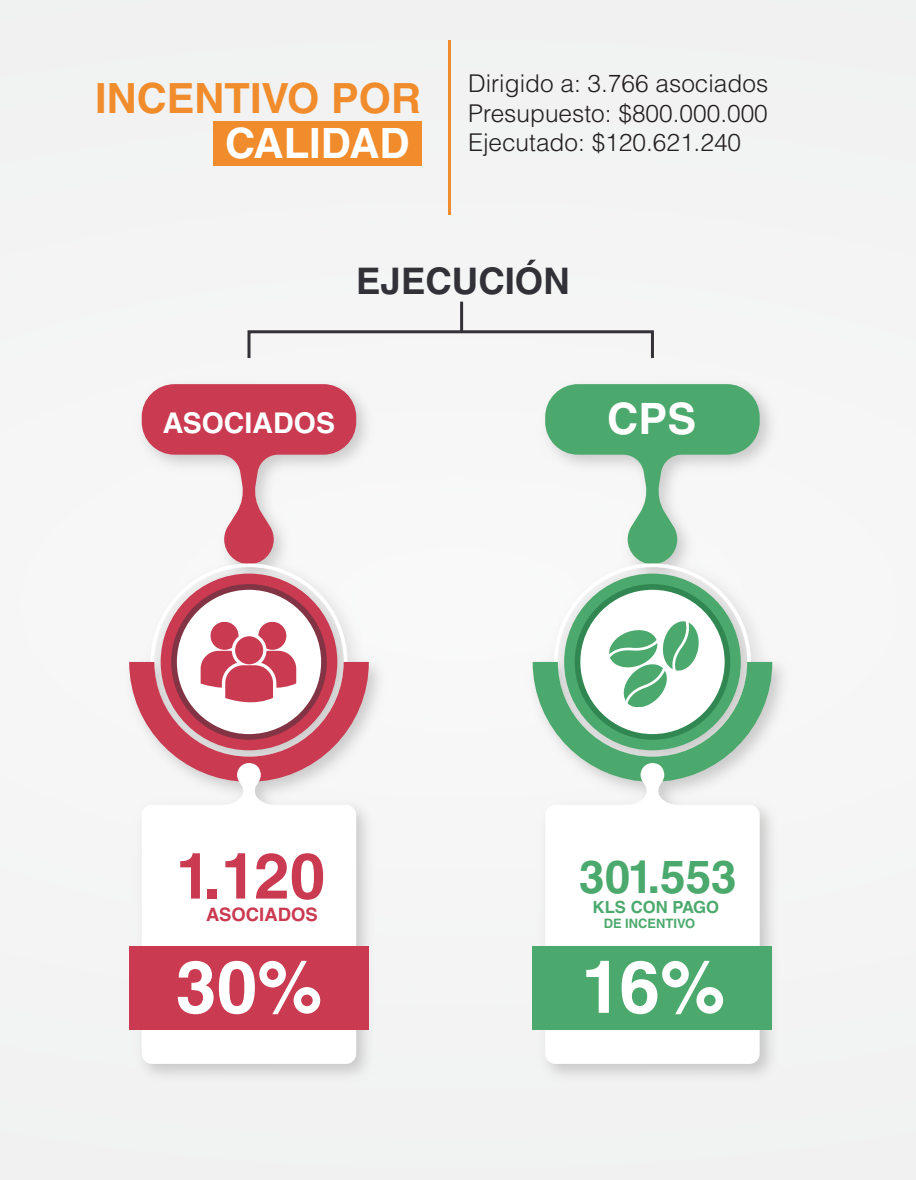
<style>
.page{position:relative;width:916px;height:1180px;background:#fff}
.page>*{position:absolute;margin:0;border:0;box-sizing:border-box;transform-origin:0 0}
.t1{font:700 73.2px "Helvetica LT Std";color:#fff}
.t2{font:700 63.75px "Helvetica LT Std";color:#ca3a51}
.t3{font:700 45.9px "Helvetica LT Std";color:#4ca96d}
.t4{font:700 43.2px "Helvetica LT Std";color:#fff}
.t5{font:700 41.7px "Helvetica LT Std";color:#fff}
.t6{font:700 41.55px "Helvetica LT Std";color:#f18c2c}
.t7{font:700 36.6px "Helvetica LT Std";color:#333138}
.t8{font:700 28.5px "Helvetica LT Std";color:#fff}
.t9{font:300 24.45px/29.4px "Helvetica LT Std";color:#231f20;text-align:justify}
.t10{font:700 18.45px "Helvetica LT Std";color:#ca3a51}
.t11{font:700 16.8px "Helvetica LT Std";color:#4ca96d}
.t12{font:700 12.9px "Helvetica LT Std";color:#4ca96d}
</style>
<div class="page">
<div style="left:0;top:0;width:916px;height:1179px;background:#f4f4f4"></div>
<div style="left:247px;top:330px;width:407px;height:29px;border:3px solid #333037"></div>
<hr style="left:448px;top:40px;width:2px;height:175px;background:#f18c2c">
<div style="left:213px;top:121px;width:208px;height:45px;background:#f18c2c"></div>
<img style="left:129px;top:667px;width:248px;height:409px">
<svg style="left:142px;top:781px;width:214px;height:282px;fill:#fff"></svg>
<div style="left:129px;top:946px;width:240px;height:83px;background:#ca3a51"></div>
<img style="left:532px;top:662px;width:250px;height:414px">
<svg style="left:545px;top:781px;width:215px;height:282px;fill:#fff"></svg>
<div style="left:533px;top:946px;width:239px;height:83px;background:#4ca96d"></div>
<svg style="left:129px;top:384px;width:240px;height:397px"></svg>
<svg style="left:533px;top:384px;width:239px;height:397px"></svg>
<hr style="left:460px;top:301px;width:3px;height:31px;background:#333037">
<h3 class="t6" style="left:95px;top:73px;width:328px">INCENTIVO POR</h3>
<h3 class="t5" style="left:225px;top:118px;width:186px">CALIDAD</h3>
<p class="t9" style="left:468px;top:69px;width:302px">Dirigido a: 3.766 asociados Presupuesto: $800.000.000<br>Ejecutado: $120.621.240</p>
<h3 class="t7" style="left:356px;top:259px;width:215px">EJECUCIÓN</h3>
<p class="t8" style="left:163px;top:406px;width:174px">ASOCIADOS</p>
<h3 class="t4" style="left:607px;top:392px;width:90px">CPS</h3>
<h2 class="t2" style="left:176px;top:837px;width:151px">1.120</h2>
<p class="t10" style="left:206px;top:902px;width:113px">ASOCIADOS</p>
<h1 class="t1" style="left:176px;top:942px;width:148px">30%</h1>
<h3 class="t3" style="left:579px;top:849px;width:159px">301.553</h3>
<p class="t11" style="left:593px;top:897px;width:128px">KLS CON PAGO</p>
<p class="t12" style="left:604px;top:915px;width:93px">DE INCENTIVO</p>
<h1 class="t1" style="left:581px;top:942px;width:145px">16%</h1>
</div>
